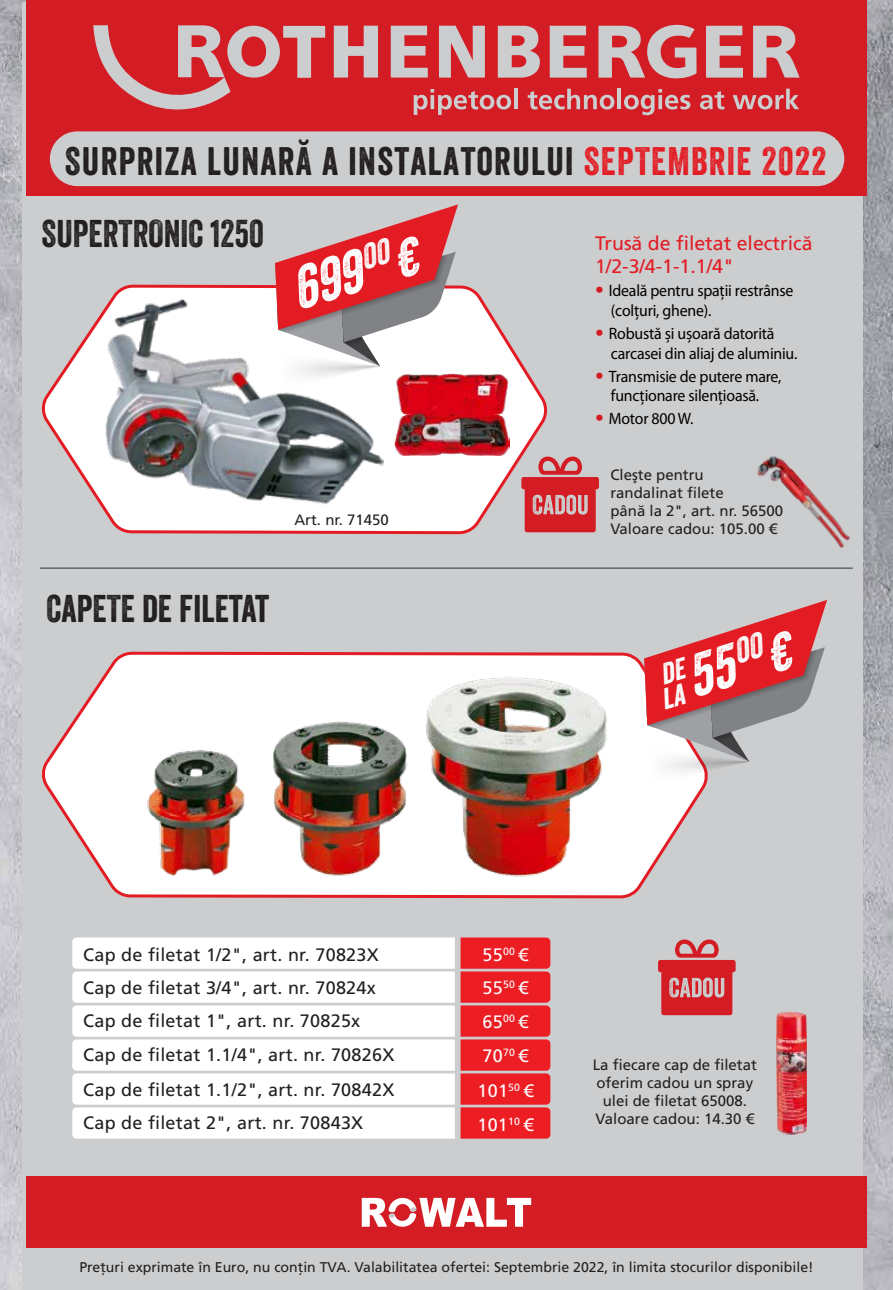
<style>
.page{position:relative;width:893px;height:1290px;background:#fff}
.page>*{position:absolute;margin:0;border:0;box-sizing:border-box;transform-origin:0 0}
.t1{font:italic 57.75px "Veneer";color:#fdfdfd}
.t2{font:38.55px "Veneer";letter-spacing:.035em;color:#231f20}
.t3{font:37.5px "Veneer";color:#231f20;scale:.96 1}
.t4{font:19.5px/23.4px "Frutiger LT Com";color:#e31c24}
.t5{font:18px/33.6px "Frutiger LT Com";letter-spacing:.015em;color:#231f20}
.t6{font:18px/34px "Frutiger LT Com";letter-spacing:.015em;color:#fdfdfd}
.t7{font:16.5px/19.8px "Myriad Pro";letter-spacing:-.01em;color:#000;scale:.96 1}
.t8{font:15px/18px "Frutiger LT Com";color:#231f20}
.t9{font:14.1px "Frutiger LT Com";color:#231f20}
.s1{color:#e31c24}
.s2{font-size:50.85px}
.s3{font-family:"Frutiger LT Com";font-size:18px;color:#d31c24}
</style>
<div class="page">
<img style="left:0;top:0;width:893px;height:1290px">
<div style="left:23px;top:2px;width:840px;height:1288px;background:#cccdce"></div>
<div style="left:26px;top:0;width:841px;height:196px;background:#d31c24"></div>
<div style="left:26px;top:1177px;width:841px;height:71px;background:#d31c24"></div>
<svg style="left:362px;top:1198px;width:169px;height:29px"></svg>
<div style="left:50px;top:131px;width:794px;height:55px;background:#cccdce;border-radius:27px"></div>
<svg style="left:93px;top:25px;width:232px;height:85px"></svg>
<svg style="left:334px;top:26px;width:44px;height:52px"></svg>
<svg style="left:391px;top:26px;width:37px;height:52px"></svg>
<svg style="left:439px;top:26px;width:46px;height:52px"></svg>
<svg style="left:706px;top:26px;width:37px;height:52px"></svg>
<svg style="left:550px;top:26px;width:37px;height:52px"></svg>
<svg style="left:598px;top:24px;width:98px;height:55px"></svg>
<svg style="left:753px;top:26px;width:47px;height:52px"></svg>
<svg style="left:498px;top:26px;width:42px;height:52px"></svg>
<svg style="left:414px;top:89px;width:97px;height:26px"></svg>
<hr style="left:514px;top:89px;width:4px;height:20px;background:#cccdce">
<svg style="left:528px;top:89px;width:86px;height:21px"></svg>
<hr style="left:617px;top:89px;width:4px;height:20px;background:#cccdce">
<svg style="left:624px;top:89px;width:66px;height:26px"></svg>
<svg style="left:700px;top:91px;width:24px;height:19px"></svg>
<svg style="left:733px;top:89px;width:66px;height:21px"></svg>
<hr style="left:40px;top:567px;width:813px;height:2px;background:#636466">
<svg style="left:42px;top:284px;width:505px;height:251px"></svg>
<svg style="left:275px;top:204px;width:183px;height:169px"></svg>
<img style="left:86px;top:291px;width:311px;height:228px">
<img style="left:394px;top:373px;width:116px;height:83px">
<svg style="left:521px;top:457px;width:78px;height:75px"></svg>
<img style="left:757px;top:456px;width:93px;height:92px">
<svg style="left:658px;top:939px;width:78px;height:76px"></svg>
<svg style="left:461px;top:937px;width:89px;height:202px;background:#ea2930"></svg>
<svg style="left:72px;top:937px;width:383px;height:202px;background:#fbfbfb"></svg>
<img style="left:777px;top:1013px;width:29px;height:122px">
<svg style="left:42px;top:651px;width:663px;height:247px"></svg>
<img style="left:125px;top:663px;width:500px;height:236px">
<svg style="left:644px;top:600px;width:183px;height:187px"></svg>
<h2 class="t2" style="left:65px;top:137px;width:763px">SURPRIZA LUNARĂ A INSTALATORULUI <span class="s1">SEPTEMBRIE 2022</span></h2>
<h3 class="t3" style="left:42px;top:211px;width:233px">SUPERTRONIC 1250</h3>
<h1 class="t1" style="left:281px;top:257px;width:130px;rotate:-17deg">699<sup>00</sup> <span class="s2">€</span></h1>
<p class="t8" style="left:294px;top:511px;width:96px">Art. nr. 71450</p>
<h3 class="t3" style="left:47px;top:586px;width:233px">CAPETE DE FILETAT</h3>
<p class="t4" style="left:595px;top:231px;width:219px">Trusă de filetat electrică<br>1/2-3/4-1-1.1/4"</p>
<p class="t7" style="left:611px;top:281px;width:192px;text-indent:-16px"><span class="s3">•</span> Ideală pentru spații restrânse (colțuri, ghene).</p>
<p class="t7" style="left:611px;top:323px;width:196px;text-indent:-16px"><span class="s3">•</span> Robustă și ușoară datorită carcasei din aliaj de aluminiu.</p>
<p class="t7" style="left:595px;top:366px;width:196px;text-align:center"><span class="s3">•</span> Transmisie de putere mare, funcționare silențioasă.</p>
<p class="t7" style="left:595px;top:409px;width:104px"><span class="s3">•</span> Motor 800 W.</p>
<p class="t8" style="left:610px;top:466px;width:174px">Cleşte pentru<br>randalinat filete<br>până la 2", art. nr. 56500<br>Valoare cadou: 105.00 €</p>
<p class="t5" style="left:83px;top:938px;width:313px">Cap de filetat 1/2", art. nr. 70823X Cap de filetat 3/4", art. nr. 70824x Cap de filetat 1", art. nr. 70825x Cap de filetat 1.1/4", art. nr. 70826X Cap de filetat 1.1/2", art. nr. 70842X Cap de filetat 2", art. nr. 70843X</p>
<p class="t6" style="left:477px;top:938px;width:57px">55<sup>00</sup> €<br>55<sup>50</sup> €<br>65<sup>00</sup> €<br>70<sup>70</sup> €<br>101<sup>50</sup> €<br>101<sup>10</sup> €</p>
<p class="t8" style="left:593px;top:1056px;width:166px;text-align:center">La fiecare cap de filetat oferim cadou un spray ulei de filetat 65008.<br>Valoare cadou: 14.30 €</p>
<p class="t9" style="left:79px;top:1259px;width:736px">Prețuri exprimate în Euro, nu conțin TVA. Valabilitatea ofertei: Septembrie 2022, în limita stocurilor disponibile!</p>
</div>
